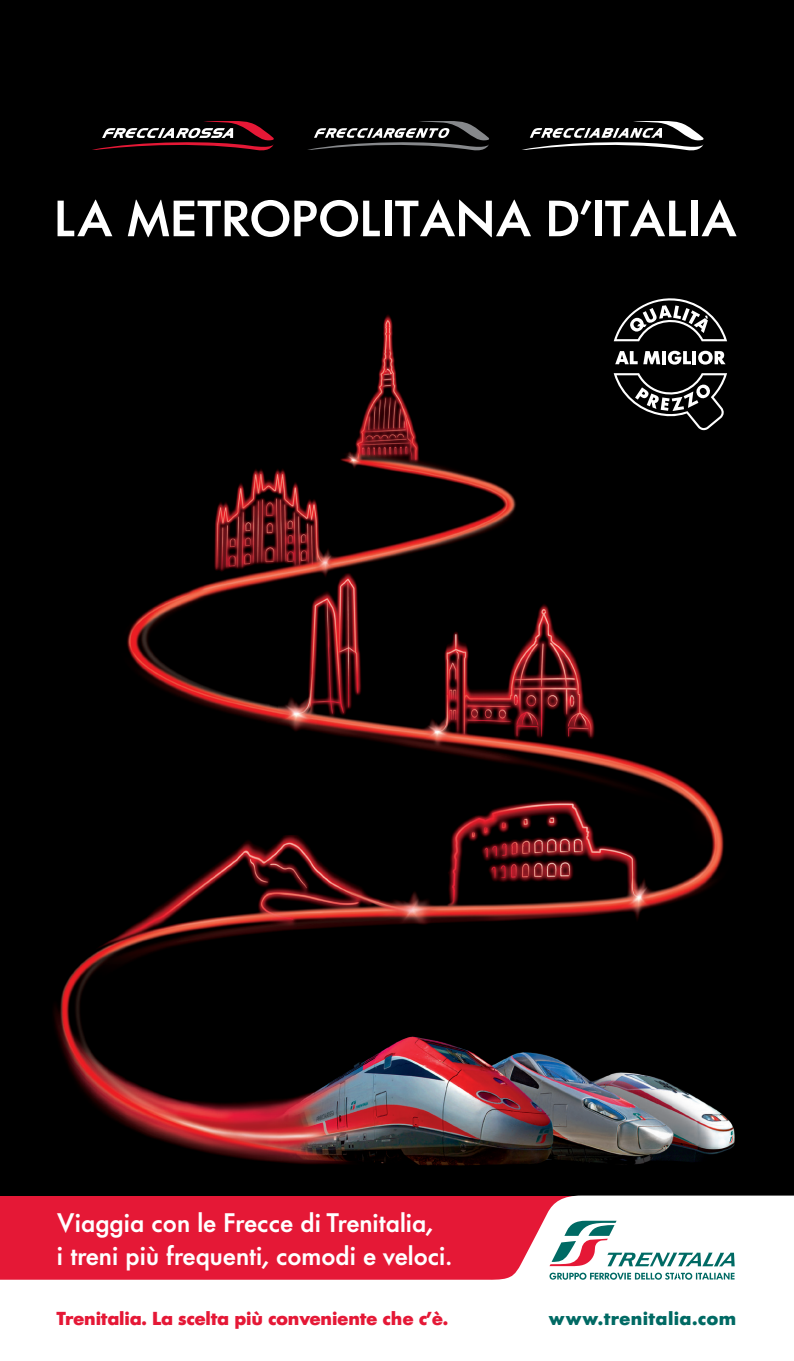
<style>
.page{position:relative;width:794px;height:1361px;background:#fff}
.page>*{position:absolute;margin:0;border:0;box-sizing:border-box;transform-origin:0 0}
.t1{font:500 50.4px "Futura Serie BQ";color:#fff}
.t2{font:500 26.6px/32.6px "Futura Serie BQ";color:#fff}
.t3{font:700 18.6px "Futura Serie BQ";letter-spacing:-.01em;color:#e51836}
.t4{font:700 18.6px "Futura Serie BQ";letter-spacing:.02em;color:#006a64}
</style>
<div class="page">
<img style="left:0;top:0;width:794px;height:1195px">
<svg style="left:92px;top:121px;width:187px;height:31px;background:#3e2226"></svg>
<svg style="left:307px;top:121px;width:187px;height:31px;background:#2f2f30"></svg>
<svg style="left:521px;top:121px;width:188px;height:31px"></svg>
<svg style="left:0;top:1195px;width:794px;height:85px;fill:#e51836"></svg>
<svg style="left:549px;top:1272px;width:185px;height:7px"></svg>
<svg style="left:549px;top:1220px;width:185px;height:46px"></svg>
<svg style="left:615px;top:351px;width:22px;height:13px"></svg>
<svg style="left:643px;top:351px;width:17px;height:13px"></svg>
<hr style="left:662px;top:351px;width:4px;height:13px;background:#fff">
<svg style="left:668px;top:351px;width:23px;height:14px"></svg>
<hr style="left:692px;top:351px;width:4px;height:13px;background:#fff">
<svg style="left:698px;top:351px;width:27px;height:14px"></svg>
<svg style="left:613px;top:373px;width:114px;height:57px;background:#2e2e2e"></svg>
<svg style="left:613px;top:296px;width:114px;height:45px;background:#373737"></svg>
<h1 class="t1" style="left:54px;top:189px;width:684px">LA METROPOLITANA D’ITALIA</h1>
<p class="t2" style="left:57px;top:1207px;width:397px">Viaggia con le Frecce di Trenitalia,<br>i treni più frequenti, comodi e veloci.</p>
<p class="t3" style="left:57px;top:1307px;width:393px">Trenitalia. La scelta più conveniente che c’è.</p>
<p class="t4" style="left:549px;top:1307px;width:189px">www.trenitalia.com</p>
</div>
